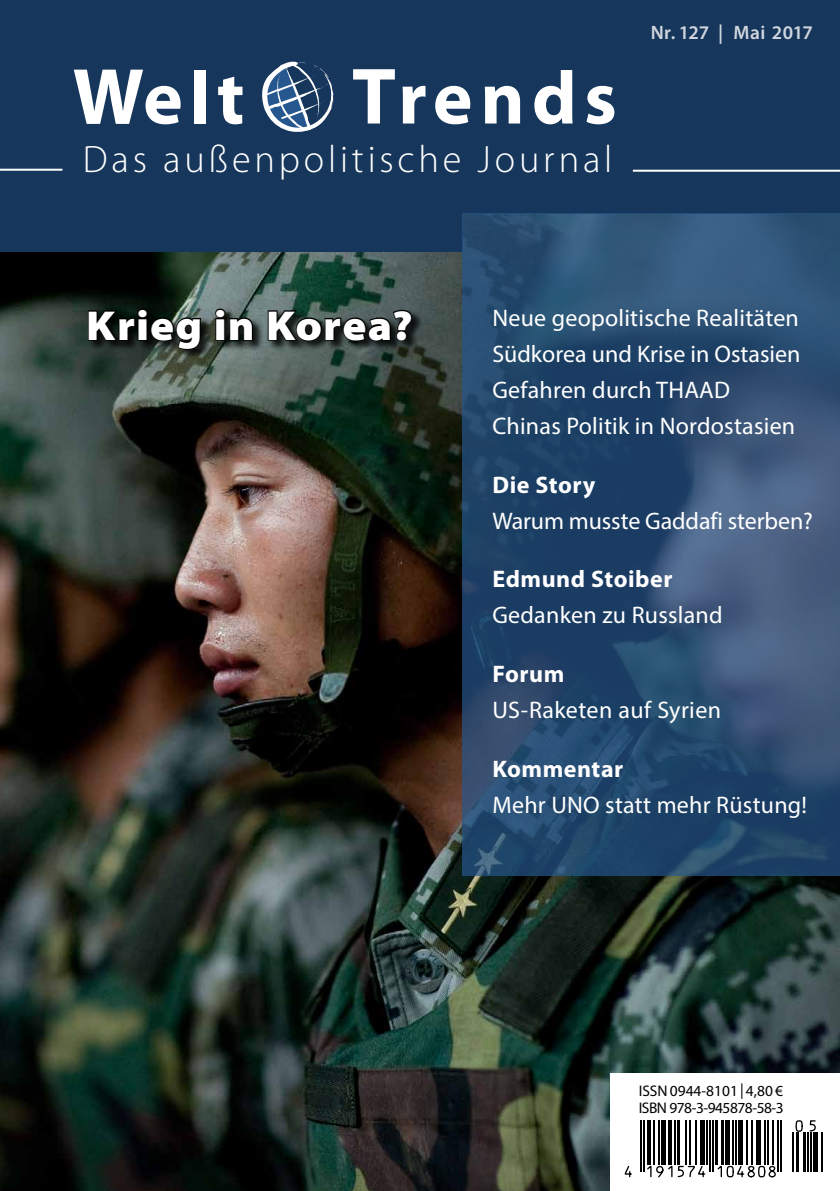
<style>
.page{position:relative;width:840px;height:1191px;background:#fff}
.page>*{position:absolute;margin:0;border:0;box-sizing:border-box;transform-origin:0 0}
.t1{font:900 semi-expanded 42px "Myriad Pro";letter-spacing:.025em;color:#fff}
.t2{font:300 38.2px "Myriad Pro";letter-spacing:.1em;color:#fff}
.t3{font:24px/36px "Myriad Pro";letter-spacing:.01em;color:#fff}
.t4{font:700 24px "Myriad Pro";letter-spacing:.02em;color:#fff}
.t5{font:600 19.4px "Myriad Pro";letter-spacing:.015em;color:#fff}
.t6{font:15.4px "Myriad Pro";letter-spacing:-.03em;color:#000}
.t7{font:15.4px "Myriad Pro";color:#000}
</style>
<div class="page">
<img style="left:0;top:251px;width:839px;height:940px">
<div style="left:0;top:0;width:839px;height:213px;background:#16365b"></div>
<div style="left:0;top:0;width:462px;height:251px;background:#16365b"></div>
<hr style="left:0;top:169px;width:62px;height:2px;background:#fff">
<hr style="left:632px;top:170px;width:207px;height:2px;background:#fff">
<svg style="left:262px;top:61px;width:71px;height:71px"></svg>
<svg style="left:353px;top:69px;width:41px;height:54px"></svg>
<svg style="left:402px;top:86px;width:23px;height:37px"></svg>
<svg style="left:435px;top:86px;width:35px;height:38px"></svg>
<svg style="left:484px;top:86px;width:36px;height:37px"></svg>
<svg style="left:534px;top:70px;width:38px;height:54px"></svg>
<svg style="left:586px;top:86px;width:28px;height:38px"></svg>
<div style="left:194px;top:70px;width:11px;height:53px;background:#fff"></div>
<svg style="left:218px;top:77px;width:24px;height:47px"></svg>
<svg style="left:74px;top:70px;width:106px;height:54px"></svg>
<div style="left:88px;top:308px;width:336px;height:53px;background:#000;opacity:.8"></div>
<svg style="left:87px;top:307px;width:115px;height:58px;background:#1e2721"></svg>
<svg style="left:214px;top:307px;width:40px;height:35px"></svg>
<svg style="left:266px;top:309px;width:147px;height:33px;background:#252d2b"></svg>
<svg style="left:462px;top:213px;width:377px;height:663px;background:#2b4c70"></svg>
<div style="left:610px;top:1073px;width:229px;height:118px;background:#fff"></div>
<hr style="left:813px;top:1132px;width:4px;height:39px;background:#000">
<hr style="left:820px;top:1132px;width:2px;height:39px;background:#000">
<svg style="left:624px;top:1120px;width:192px;height:58px"></svg>
<h2 class="t2" style="left:83px;top:138px;width:530px">Das außenpolitische Journal</h2>
<p class="t5" style="left:650px;top:21px;width:164px">Nr. 127 | Mai 2017</p>
<h1 class="t1" style="left:86px;top:297px;width:328px">Krieg in Korea?</h1>
<p class="t3" style="left:492px;top:299px;width:309px">Neue geopolitische Realitäten<br>Südkorea und Krise in Ostasien<br>Gefahren durch THAAD<br>Chinas Politik in Nordostasien</p>
<p class="t4" style="left:492px;top:469px;width:104px">Die Story</p>
<p class="t3" style="left:492px;top:502px;width:322px">Warum musste Gaddafi sterben?</p>
<p class="t4" style="left:492px;top:563px;width:182px">Edmund Stoiber</p>
<p class="t3" style="left:492px;top:597px;width:232px">Gedanken zu Russland</p>
<p class="t4" style="left:492px;top:658px;width:73px">Forum</p>
<p class="t3" style="left:492px;top:691px;width:230px">US-Raketen auf Syrien</p>
<p class="t4" style="left:492px;top:753px;width:132px">Kommentar</p>
<p class="t3" style="left:492px;top:786px;width:316px">Mehr UNO statt mehr Rüstung!</p>
<p class="t7" style="left:638px;top:1081px;width:146px">ISSN 0944-8101 | 4,80 €</p>
<p class="t6" style="left:638px;top:1098px;width:146px">ISBN 978-3-945878-58-3</p>
</div>
